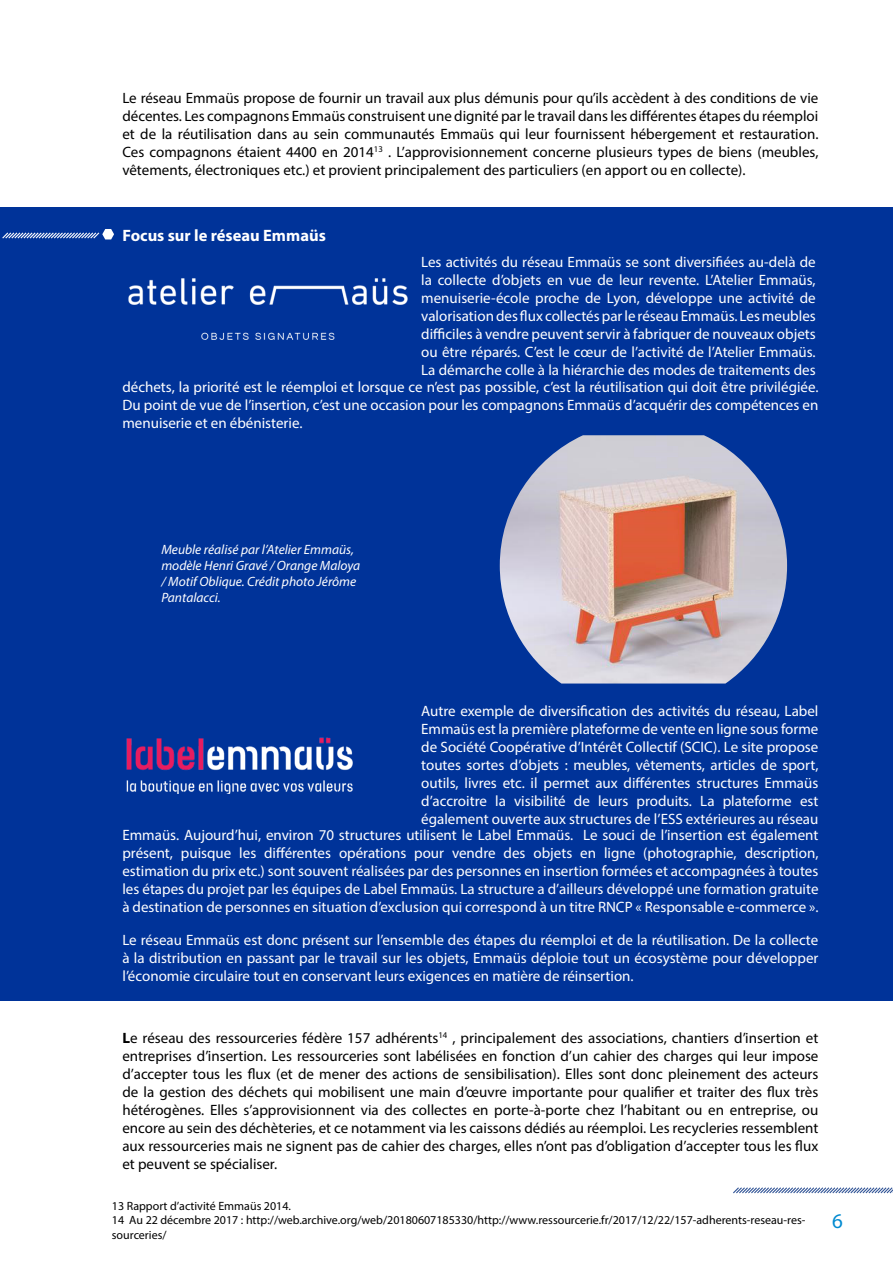
<style>
.page{position:relative;width:893px;height:1263px;background:#fff}
.page>*{position:absolute;margin:0;border:0;box-sizing:border-box;transform-origin:0 0}
.t1{font:21px "Myriad Pro";color:#008ad0}
.t2{font:700 16.5px "Myriad Pro";color:#fff}
.t3{font:15px/18px "Myriad Pro";color:#fff;text-align:justify}
.t4{font:15px/18px "Myriad Pro";color:#000;text-align:justify}
.t5{font:italic 13.5px/16.2px "Myriad Pro";color:#fff}
.t6{font:12px/14.4px "Myriad Pro";color:#000}
.s1{font-weight:700}
</style>
<div class="page">
<div style="left:0;top:207px;width:893px;height:793px;background:#039"></div>
<img style="left:128px;top:278px;width:280px;height:62px">
<img style="left:126px;top:737px;width:227px;height:57px">
<img style="left:500px;top:435px;width:287px;height:248px">
<svg style="left:2px;top:229px;width:112px;height:11px"></svg>
<svg style="left:733px;top:1187px;width:160px;height:7px"></svg>
<p class="t4" style="left:122px;top:88px;width:697px">Le réseau Emmaüs propose de fournir un travail aux plus démunis pour qu’ils accèdent à des conditions de vie décentes. Les compagnons Emmaüs construisent une dignité par le travail dans les différentes étapes du réemploi et de la réutilisation dans au sein communautés Emmaüs qui leur fournissent hébergement et restauration.<br>Ces compagnons étaient 4400 en 2014<sup>13</sup> . L’approvisionnement concerne plusieurs types de biens (meubles, vêtements, électroniques etc.) et provient principalement des particuliers (en apport ou en collecte).</p>
<p class="t2" style="left:122px;top:224px;width:205px">Focus sur le réseau Emmaüs</p>
<p class="t3" style="left:421px;top:253px;width:396px">Les activités du réseau Emmaüs se sont diversifiées au-delà de</p>
<p class="t3" style="left:421px;top:271px;width:396px">la collecte d’objets en vue de leur revente. L’Atelier Emmaüs,</p>
<p class="t3" style="left:421px;top:289px;width:396px">menuiserie-école proche de Lyon, développe une activité de</p>
<p class="t3" style="left:421px;top:307px;width:396px">valorisation des flux collectés par le réseau Emmaüs. Les meubles</p>
<p class="t3" style="left:421px;top:325px;width:396px">difficiles à vendre peuvent servir à fabriquer de nouveaux objets</p>
<p class="t3" style="left:421px;top:343px;width:396px">ou être réparés. C’est le cœur de l’activité de l’Atelier Emmaüs.</p>
<p class="t3" style="left:421px;top:361px;width:396px">La démarche colle à la hiérarchie des modes de traitements des</p>
<p class="t3" style="left:122px;top:378px;width:697px">déchets, la priorité est le réemploi et lorsque ce n’est pas possible, c’est la réutilisation qui doit être privilégiée.</p>
<p class="t3" style="left:122px;top:396px;width:697px">Du point de vue de l’insertion, c’est une occasion pour les compagnons Emmaüs d’acquérir des compétences en</p>
<p class="t3" style="left:122px;top:414px;width:182px">menuiserie et en ébénisterie.</p>
<p class="t5" style="left:161px;top:541px;width:200px">Meuble réalisé par l’Atelier Emmaüs, modèle Henri Gravé / Orange Maloya / Motif Oblique. Crédit photo Jérôme<br>Pantalacci.</p>
<p class="t3" style="left:421px;top:701px;width:399px">Autre exemple de diversification des activités du réseau, Label Emmaüs est la première plateforme de vente en ligne sous forme de Société Coopérative d’Intérêt Collectif (SCIC). Le site propose toutes sortes d’objets : meubles, vêtements, articles de sport, outils, livres etc. il permet aux différentes structures Emmaüs d’accroitre la visibilité de leurs produits. La plateforme est également ouverte aux structures de l’ESS extérieures au réseau</p>
<p class="t3" style="left:122px;top:825px;width:698px">Emmaüs. Aujourd’hui, environ 70 structures utilisent le Label Emmaüs. Le souci de l’insertion est également présent, puisque les différentes opérations pour vendre des objets en ligne (photographie, description, estimation du prix etc.) sont souvent réalisées par des personnes en insertion formées et accompagnées à toutes les étapes du projet par les équipes de Label Emmaüs. La structure a d’ailleurs développé une formation gratuite à destination de personnes en situation d’exclusion qui correspond à un titre RNCP « Responsable e-commerce ».</p>
<p class="t3" style="left:122px;top:930px;width:697px">Le réseau Emmaüs est donc présent sur l’ensemble des étapes du réemploi et de la réutilisation. De la collecte à la distribution en passant par le travail sur les objets, Emmaüs déploie tout un écosystème pour développer l’économie circulaire tout en conservant leurs exigences en matière de réinsertion.</p>
<p class="t4" style="left:122px;top:1028px;width:698px"><span class="s1">L</span>e réseau des ressourceries fédère 157 adhérents<sup>14</sup> , principalement des associations, chantiers d’insertion et entreprises d’insertion. Les ressourceries sont labélisées en fonction d’un cahier des charges qui leur impose d’accepter tous les flux (et de mener des actions de sensibilisation). Elles sont donc pleinement des acteurs de la gestion des déchets qui mobilisent une main d’œuvre importante pour qualifier et traiter des flux très hétérogènes. Elles s’approvisionnent via des collectes en porte-à-porte chez l’habitant ou en entreprise, ou encore au sein des déchèteries, et ce notamment via les caissons dédiés au réemploi. Les recycleries ressemblent aux ressourceries mais ne signent pas de cahier des charges, elles n’ont pas d’obligation d’accepter tous les flux et peuvent se spécialiser.</p>
<p class="t6" style="left:112px;top:1198px;width:695px">13 Rapport d’activité Emmaüs 2014.<br>14 Au 22 décembre 2017 : http://web.archive.org/web/20180607185330/http://www.ressourcerie.fr/2017/12/22/157-adherents-reseau-res&shy;sourceries/</p>
<h1 class="t1" style="left:832px;top:1208px;width:12px">6</h1>
</div>
